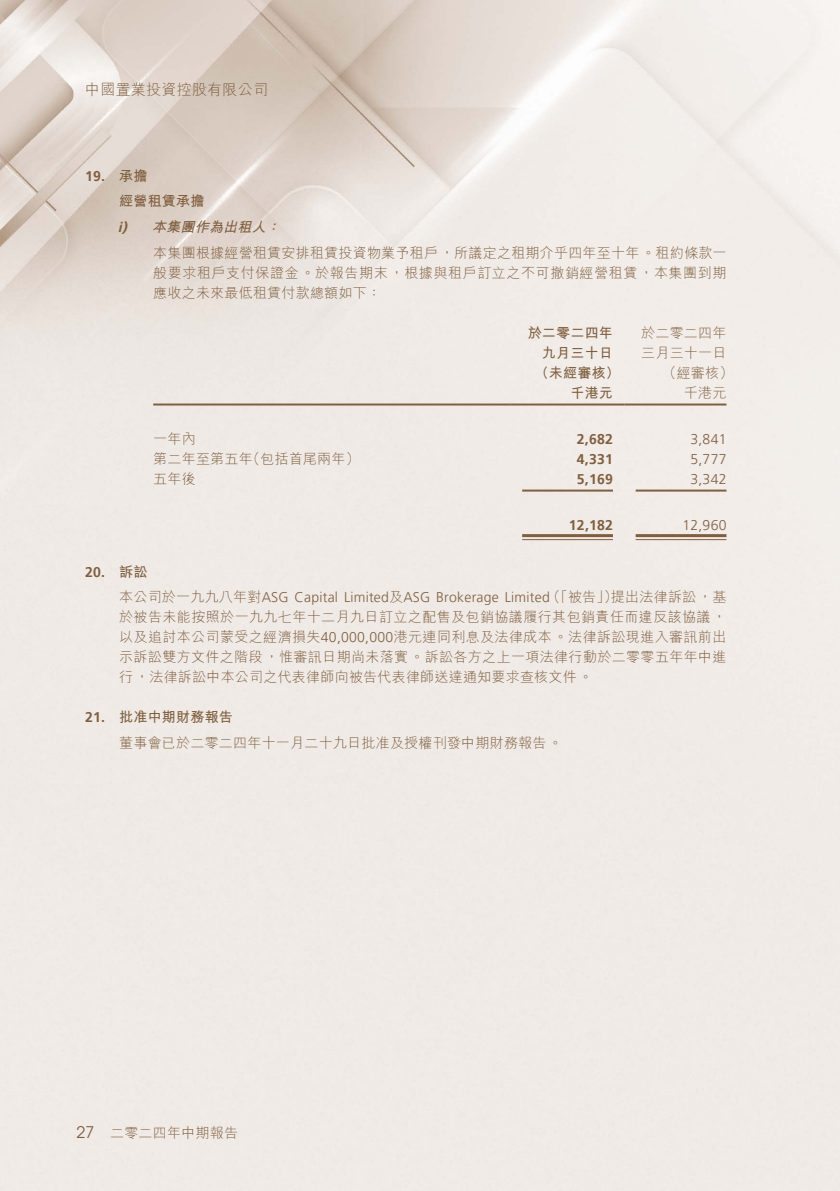
<style>
.page{position:relative;width:840px;height:1191px;background:#fff}
.page>*{position:absolute;margin:0;border:0;box-sizing:border-box;transform-origin:0 0}
.t1{font:16px "ITC Avant Garde Pro";color:#805f3f}
.t2{font:300 15px "M Hei HK";letter-spacing:.015em;color:#805f3f}
.t3{font:300 14px/20px "M Hei HK";letter-spacing:.015em;color:#805f3f;text-align:justify}
.t4{font:300 14px "Frutiger LT Pro";letter-spacing:.015em;color:#805f3f}
.t5{font:700 14px/20px "M Hei HK";letter-spacing:.015em;color:#805f3f;text-align:right}
.t6{font:700 14px "Frutiger LT Pro";letter-spacing:.015em;color:#805f3f}
.t7{font:italic 700 14px "M Hei HK";color:#805f3f}
.t8{font:italic 700 14px "Frutiger LT Pro";color:#805f3f}
.s1{font-family:"M Hei HK"}
.s2{font-family:"Frutiger LT Pro"}
</style>
<div class="page">
<img style="left:0;top:0;width:839px;height:1191px">
<hr style="left:153px;top:403px;width:357px;height:2px;background:#805f3f">
<hr style="left:510px;top:403px;width:114px;height:2px;background:#805f3f">
<hr style="left:624px;top:403px;width:102px;height:2px;background:#805f3f">
<hr style="left:522px;top:489px;width:90px;height:2px;background:#805f3f">
<hr style="left:635px;top:489px;width:91px;height:2px;background:#805f3f">
<hr style="left:522px;top:534px;width:90px;height:3px;background:#805f3f">
<hr style="left:522px;top:539px;width:90px;height:1px;background:#805f3f">
<hr style="left:635px;top:534px;width:91px;height:3px;background:#805f3f">
<hr style="left:635px;top:539px;width:91px;height:1px;background:#805f3f">
<p class="t2" style="left:85px;top:79px;width:184px">中國置業投資控股有限公司</p>
<p class="t6" style="left:85px;top:167px;width:21px">19.</p>
<p class="t6" style="left:85px;top:563px;width:21px">20.</p>
<p class="t6" style="left:85px;top:709px;width:21px">21.</p>
<p class="t5" style="left:119px;top:164px;width:30px">承擔</p>
<p class="t5" style="left:119px;top:190px;width:87px">經營租賃承擔</p>
<p class="t8" style="left:122px;top:219px;width:10px">)</p>
<p class="t8" style="left:118px;top:219px;width:9px">i</p>
<p class="t7" style="left:152px;top:217px;width:119px">本集團作為出租人</p>
<p class="t7" style="left:266px;top:217px;width:20px">：</p>
<p class="t3" style="left:153px;top:242px;width:574px">本集團根據經營租賃安排租賃投資物業予租戶，所議定之租期介乎四年至十年。租約條款一般要求租戶支付保證金。於報告期末，根據與租戶訂立之不可撤銷經營租賃，本集團到期應收之未來最低租賃付款總額如下：</p>
<p class="t5" style="left:527px;top:322px;width:87px">於二零二四年九月三十日</p>
<p class="t3" style="left:640px;top:322px;width:87px">於二零二四年</p>
<p class="t3" style="left:640px;top:342px;width:87px">三月三十一日</p>
<p class="t3" style="left:662px;top:362px;width:72px">（經審核(</p>
<p class="t5" style="left:534px;top:362px;width:87px">（未經審核）</p>
<p class="t5" style="left:570px;top:382px;width:44px">千港元</p>
<p class="t3" style="left:683px;top:382px;width:44px">千港元</p>
<p class="t3" style="left:153px;top:428px;width:44px">一年內</p>
<p class="t6" style="left:576px;top:430px;width:37px">2,682</p>
<p class="t4" style="left:690px;top:431px;width:37px">3,841</p>
<p class="t3" style="left:246px;top:448px;width:115px">（包括首尾兩年(</p>
<p class="t3" style="left:153px;top:448px;width:101px">第二年至第五年</p>
<p class="t6" style="left:576px;top:450px;width:37px">4,331</p>
<p class="t4" style="left:690px;top:451px;width:37px">5,777</p>
<p class="t3" style="left:153px;top:468px;width:44px">五年後</p>
<p class="t6" style="left:576px;top:470px;width:37px">5,169</p>
<p class="t4" style="left:690px;top:471px;width:37px">3,342</p>
<p class="t6" style="left:568px;top:516px;width:46px">12,182</p>
<p class="t4" style="left:682px;top:517px;width:46px">12,960</p>
<p class="t5" style="left:119px;top:560px;width:30px">訴訟</p>
<p class="t3" style="left:546px;top:586px;width:73px">（「被告」）</p>
<p class="t3" style="left:610px;top:586px;width:117px">提出法律訴訟，基</p>
<p class="t4" style="left:119px;top:589px;width:432px"><span class="s1">本公司於一九九八年對</span>ASG Capital Limited<span class="s1">及</span>ASG Brokerage Limited</p>
<p class="t3" style="left:119px;top:606px;width:608px">於被告未能按照於一九九七年十二月九日訂立之配售及包銷協議履行其包銷責任而違反該協議，以及追討本公司蒙受之經濟損失<span class="s2">40,000,000</span>港元連同利息及法律成本。法律訴訟現進入審訊前出示訴訟雙方文件之階段，惟審訊日期尚未落實。訴訟各方之上一項法律行動於二零零五年年中進行，法律訴訟中本公司之代表律師向被告代表律師送達通知要求查核文件。</p>
<p class="t5" style="left:119px;top:706px;width:115px">批准中期財務報告</p>
<p class="t3" style="left:119px;top:732px;width:444px">董事會已於二零二四年十一月二十九日批准及授權刊發中期財務報告。</p>
<p class="t1" style="left:77px;top:1122px;width:19px">27</p>
<p class="t3" style="left:110px;top:1122px;width:129px">二零二四年中期報告</p>
</div>
